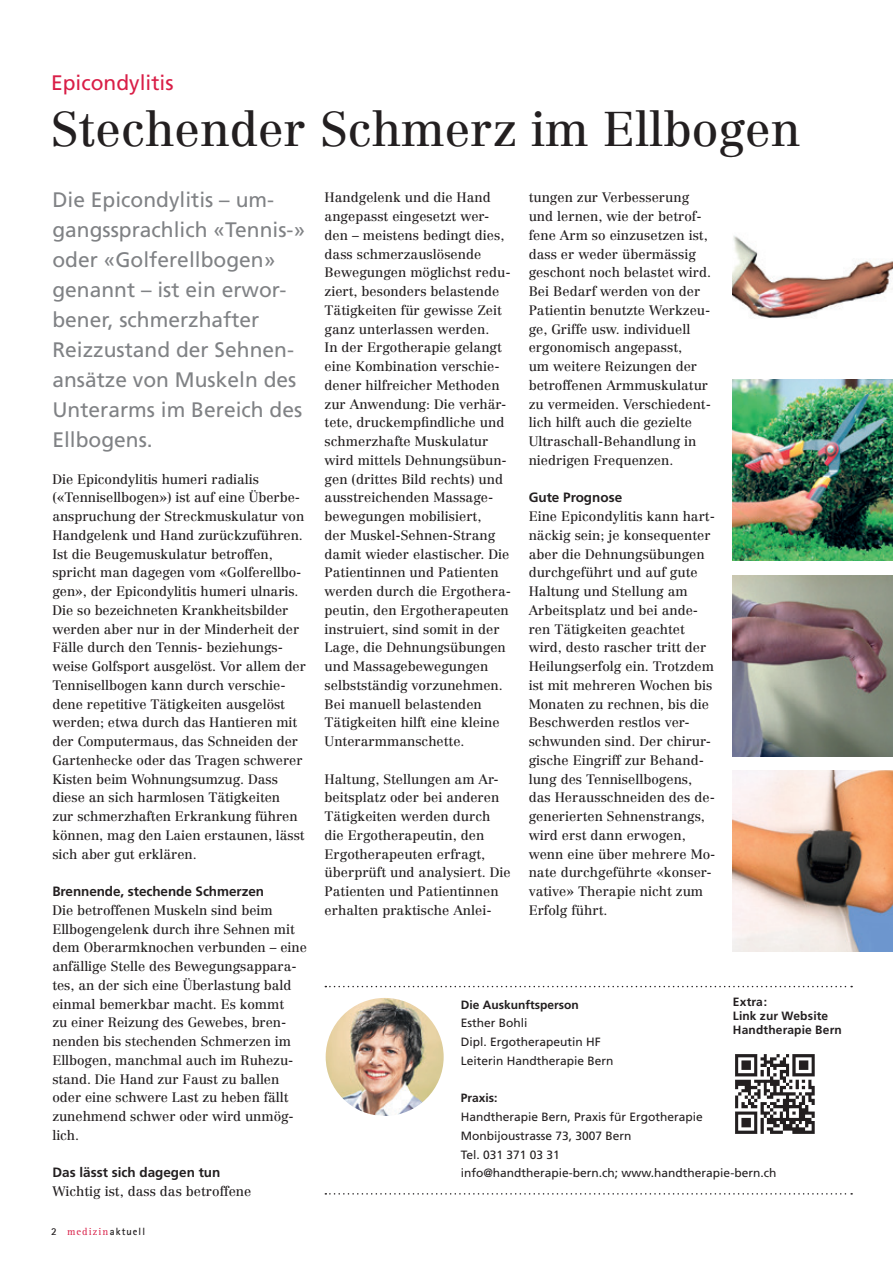
<style>
.page{position:relative;width:893px;height:1263px;background:#fff}
.page>*{position:absolute;margin:0;border:0;box-sizing:border-box;transform-origin:0 0}
.Titel_1{font:48px "Centennial";color:#231f20}
.Lead{font:21px/30px "Frutiger";color:#808285}
.Übertitel{font:21px "Frutiger";color:#d91e47}
.Grundschrift{font:13.5px/18.8px "Centennial";color:#231f20}
.Untertitel{font:700 13.5px "Frutiger";color:#231f20}
.Legende{font:12px "Frutiger";color:#231f20}
._6b_Link_QR_Code{font:700 12px/14.4px "Frutiger";letter-spacing:.015em;color:#231f20}
.Legende-2{font:700 12px "Frutiger";color:#231f20}
.t1{font:700 10.5px "Rotis Sans Serif";letter-spacing:.1em;color:#231f20}
.s1{font-family:"Rotis Serif";font-weight:400;color:#d91e47}
</style>
<div class="page">
<svg style="left:325px;top:986px;width:527px;height:1px"></svg>
<svg style="left:325px;top:1193px;width:527px;height:1px"></svg>
<img style="left:735px;top:1054px;width:80px;height:80px">
<img style="left:733px;top:235px;width:160px;height:83px">
<img style="left:733px;top:770px;width:160px;height:181px">
<img style="left:733px;top:575px;width:160px;height:181px">
<img style="left:733px;top:380px;width:160px;height:181px">
<img style="left:326px;top:998px;width:118px;height:118px;border-radius:59px">
<p class="Übertitel" style="left:51px;top:70px;width:124px">Epicondylitis</p>
<p class="Titel_1" style="left:51px;top:101px;width:751px">Stechender Schmerz im Ellbogen</p>
<p class="Lead" style="left:52px;top:185px;width:254px">Die Epicondylitis – um&shy;gangssprachlich «Tennis-» oder «Golferellbogen» genannt – ist ein erwor&shy;bener, schmerzhafter<br>Reizzustand der Sehnen&shy;ansätze von Muskeln des<br>Unterarms im Bereich des<br>Ellbogens.</p>
<p class="Grundschrift" style="left:52px;top:469px;width:255px">Die Epicondylitis humeri radialis («Tennisellbogen») ist auf eine Überbe&shy;anspruchung der Streckmuskulatur von Handgelenk und Hand zurückzuführen.<br>Ist die Beugemuskulatur betroffen, spricht man dagegen vom «Golferellbo&shy;gen», der Epicondylitis humeri ulnaris.<br>Die so bezeichneten Krankheitsbilder werden aber nur in der Minderheit der Fälle durch den Tennis- beziehungs&shy;weise Golfsport ausgelöst. Vor allem der Tennisellbogen kann durch verschie&shy;dene repetitive Tätigkeiten ausgelöst werden; etwa durch das Hantieren mit der Computermaus, das Schneiden der Gartenhecke oder das Tragen schwerer Kisten beim Wohnungsumzug. Dass diese an sich harmlosen Tätigkeiten<br>zur schmerzhaften Erkrankung führen können, mag den Laien erstaunen, lässt sich aber gut erklären.</p>
<p class="Untertitel" style="left:52px;top:883px;width:213px">Brennende, stechende Schmerzen</p>
<p class="Grundschrift" style="left:52px;top:901px;width:256px">Die betroffenen Muskeln sind beim Ellbogengelenk durch ihre Sehnen mit dem Oberarmknochen verbunden – eine anfällige Stelle des Bewegungsappara&shy;tes, an der sich eine Überlastung bald einmal bemerkbar macht. Es kommt<br>zu einer Reizung des Gewebes, bren&shy;nenden bis stechenden Schmerzen im Ellbogen, manchmal auch im Ruhezu&shy;stand. Die Hand zur Faust zu ballen oder eine schwere Last zu heben fällt zunehmend schwer oder wird unmög&shy;lich.</p>
<p class="Untertitel" style="left:52px;top:1165px;width:170px">Das lässt sich dagegen tun</p>
<p class="Grundschrift" style="left:52px;top:1182px;width:200px">Wichtig ist, dass das betroffene</p>
<p class="Grundschrift" style="left:325px;top:188px;width:188px">Handgelenk und die Hand angepasst eingesetzt wer&shy;den – meistens bedingt dies, dass schmerzauslösende<br>Bewegungen möglichst redu&shy;ziert, besonders belastende<br>Tätigkeiten für gewisse Zeit ganz unterlassen werden.<br>In der Ergotherapie gelangt eine Kombination verschie&shy;dener hilfreicher Methoden zur Anwendung: Die verhär&shy;tete, druckempfindliche und schmerzhafte Muskulatur wird mittels Dehnungsübun&shy;gen (drittes Bild rechts) und ausstreichenden Massage&shy;bewegungen mobilisiert,<br>der Muskel-Sehnen-Strang damit wieder elastischer. Die<br>Patientinnen und Patienten werden durch die Ergothera&shy;peutin, den Ergotherapeuten instruiert, sind somit in der<br>Lage, die Dehnungsübungen und Massagebewegungen selbstständig vorzunehmen.<br>Bei manuell belastenden<br>Tätigkeiten hilft eine kleine<br>Unterarmmanschette.</p>
<p class="Grundschrift" style="left:325px;top:769px;width:188px">Haltung, Stellungen am Ar&shy;beitsplatz oder bei anderen<br>Tätigkeiten werden durch die Ergotherapeutin, den<br>Ergotherapeuten erfragt, überprüft und analysiert. Die<br>Patienten und Patientinnen erhalten praktische Anlei-</p>
<p class="Grundschrift" style="left:529px;top:188px;width:184px">tungen zur Verbesserung und lernen, wie der betrof&shy;fene Arm so einzusetzen ist, dass er weder übermässig geschont noch belastet wird.<br>Bei Bedarf werden von der<br>Patientin benutzte Werkzeu&shy;ge, Griffe usw. individuell ergonomisch angepasst,<br>um weitere Reizungen der betroffenen Armmuskulatur zu vermeiden. Verschiedent&shy;lich hilft auch die gezielte<br>Ultraschall-Behandlung in niedrigen Frequenzen.</p>
<p class="Untertitel" style="left:529px;top:490px;width:95px">Gute Prognose</p>
<p class="Grundschrift" style="left:529px;top:507px;width:188px">Eine Epicondylitis kann hart&shy;näckig sein; je konsequenter aber die Dehnungsübungen durchgeführt und auf gute<br>Haltung und Stellung am<br>Arbeitsplatz und bei ande&shy;ren Tätigkeiten geachtet wird, desto rascher tritt der<br>Heilungserfolg ein. Trotzdem ist mit mehreren Wochen bis<br>Monaten zu rechnen, bis die<br>Beschwerden restlos ver&shy;schwunden sind. Der chirur&shy;gische Eingriff zur Behand&shy;lung des Tennisellbogens, das Herausschneiden des de&shy;generierten Sehnenstrangs, wird erst dann erwogen, wenn eine über mehrere Mo&shy;nate durchgeführte «konser&shy;vative» Therapie nicht zum<br>Erfolg führt.</p>
<p class="_6b_Link_QR_Code" style="left:733px;top:994px;width:36px">Extra:</p>
<p class="_6b_Link_QR_Code" style="left:733px;top:1009px;width:110px">Link zur Website<br>Handtherapie Bern</p>
<p class="Legende-2" style="left:461px;top:997px;width:119px">Die Auskunftsperson</p>
<p class="Legende" style="left:461px;top:1016px;width:68px">Esther Bohli</p>
<p class="Legende" style="left:461px;top:1035px;width:142px">Dipl. Ergotherapeutin HF</p>
<p class="Legende" style="left:461px;top:1053px;width:154px">Leiterin Handtherapie Bern</p>
<p class="Legende-2" style="left:461px;top:1091px;width:38px">Praxis:</p>
<p class="Legende" style="left:461px;top:1110px;width:244px">Handtherapie Bern, Praxis für Ergotherapie</p>
<p class="Legende" style="left:461px;top:1128px;width:172px">Monbijoustrasse 73, 3007 Bern</p>
<p class="Legende" style="left:461px;top:1147px;width:101px">Tel. 031 371 03 31</p>
<p class="Legende" style="left:461px;top:1166px;width:317px">info@handtherapie-bern.ch; www.handtherapie-bern.ch</p>
<p class="t1" style="left:51px;top:1225px;width:96px">2 <span class="s1">medizin</span> aktuell</p>
</div>
